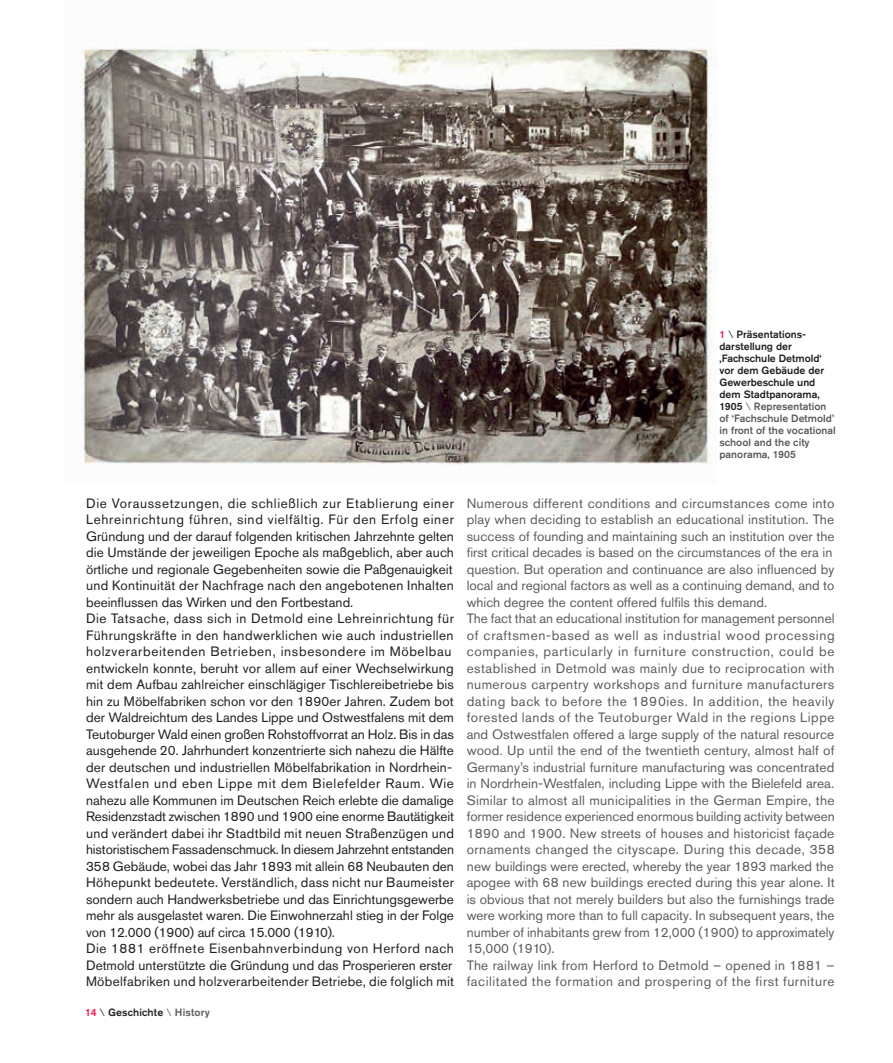
<style>
.page{position:relative;width:893px;height:1063px;background:#fff}
.page>*{position:absolute;margin:0;border:0;box-sizing:border-box;transform-origin:0 0}
.t1{font:13.5px/16.5px "Akzidenz Grotesk Pro";letter-spacing:.01em;color:#231f20}
.t2{font:13.5px/16.5px "Akzidenz Grotesk Pro";letter-spacing:.005em;color:#5c5c5f}
.t3{font:500 10.5px/12px "Akzidenz Grotesk Pro";color:#231f20}
.s1{color:#ed154e}
.s2{font-weight:300}
.s3{font-weight:300;color:#5c5c5f}
.s4{color:#5c5c5f}
</style>
<div class="page">
<img style="left:80px;top:48px;width:636px;height:417px">
<p class="t3" style="left:719px;top:328px;width:118px"><span class="s1">1</span> <span class="s2">\</span> Präsentations&shy;darstellung der ‚Fachschule Detmold‘ vor dem Gebäude der<br>Gewerbeschule und dem Stadtpanorama,<br>1905 <span class="s3">\</span> <span class="s4">Representation of ‘Fachschule Detmold’ in front of the vocational school and the city panorama, 1905</span></p>
<p class="t1" style="left:86px;top:495px;width:370px">Die Voraussetzungen, die schließlich zur Etablierung einer Lehreinrichtung führen, sind vielfältig. Für den Erfolg einer Gründung und der darauf folgenden kritischen Jahrzehnte gelten die Umstände der jeweiligen Epoche als maßgeblich, aber auch örtliche und regionale Gegebenheiten sowie die Paßgenauigkeit und Kontinuität der Nachfrage nach den angebotenen Inhalten beeinflussen das Wirken und den Fortbestand.<br>Die Tatsache, dass sich in Detmold eine Lehreinrichtung für Führungskräfte in den handwerklichen wie auch industriellen holzverarbeitenden Betrieben, insbesondere im Möbelbau entwickeln konnte, beruht vor allem auf einer Wechselwirkung mit dem Aufbau zahlreicher einschlägiger Tischlereibetriebe bis hin zu Möbelfabriken schon vor den 1890er Jahren. Zudem bot der Waldreichtum des Landes Lippe und Ostwestfalens mit dem Teutoburger Wald einen großen Rohstoffvorrat an Holz. Bis in das ausgehende 20. Jahrhundert konzentrierte sich nahezu die Hälfte der deutschen und industriellen Möbelfabrikation in Nordrhein-Westfalen und eben Lippe mit dem Bielefelder Raum. Wie nahezu alle Kommunen im Deutschen Reich erlebte die damalige Residenzstadt zwischen 1890 und 1900 eine enorme Bautätigkeit und verändert dabei ihr Stadtbild mit neuen Straßenzügen und historistischem Fassadenschmuck. In diesem Jahrzehnt entstanden 358 Gebäude, wobei das Jahr 1893 mit allein 68 Neubauten den Höhepunkt bedeutete. Verständlich, dass nicht nur Baumeister sondern auch Handwerksbetriebe und das Einrichtungsgewerbe mehr als ausgelastet waren. Die Einwohnerzahl stieg in der Folge von 12.000 (1900) auf circa 15.000 (1910).<br>Die 1881 eröffnete Eisenbahnverbindung von Herford nach Detmold unterstützte die Gründung und das Prosperieren erster Möbelfabriken und holzverarbeitender Betriebe, die folglich mit</p>
<p class="t2" style="left:467px;top:495px;width:370px">Numerous different conditions and circumstances come into play when deciding to establish an educational institution. The success of founding and maintaining such an institution over the first critical decades is based on the circumstances of the era in question. But operation and continuance are also influenced by local and regional factors as well as a continuing demand, and to which degree the content offered fulfils this demand.<br>The fact that an educational institution for management personnel of craftsmen-based as well as industrial wood processing companies, particularly in furniture construction, could be established in Detmold was mainly due to reciprocation with numerous carpentry workshops and furniture manufacturers dating back to before the 1890ies. In addition, the heavily forested lands of the Teutoburger Wald in the regions Lippe and Ostwestfalen offered a large supply of the natural resource wood. Up until the end of the twentieth century, almost half of Germany’s industrial furniture manufacturing was concentrated in Nordrhein-Westfalen, including Lippe with the Bielefeld area.<br>Similar to almost all municipalities in the German Empire, the former residence experienced enormous building activity between 1890 and 1900. New streets of houses and historicist façade ornaments changed the cityscape. During this decade, 358 new buildings were erected, whereby the year 1893 marked the apogee with 68 new buildings erected during this year alone. It is obvious that not merely builders but also the furnishings trade were working more than to full capacity. In subsequent years, the number of inhabitants grew from 12,000 (1900) to approximately 15,000 (1910).<br>The railway link from Herford to Detmold – opened in 1881 – facilitated the formation and prospering of the first furniture</p>
<p class="t3" style="left:85px;top:1007px;width:126px"><span class="s1">14</span> <span class="s2">\</span> Geschichte <span class="s3">\</span> <span class="s4">History</span></p>
</div>
